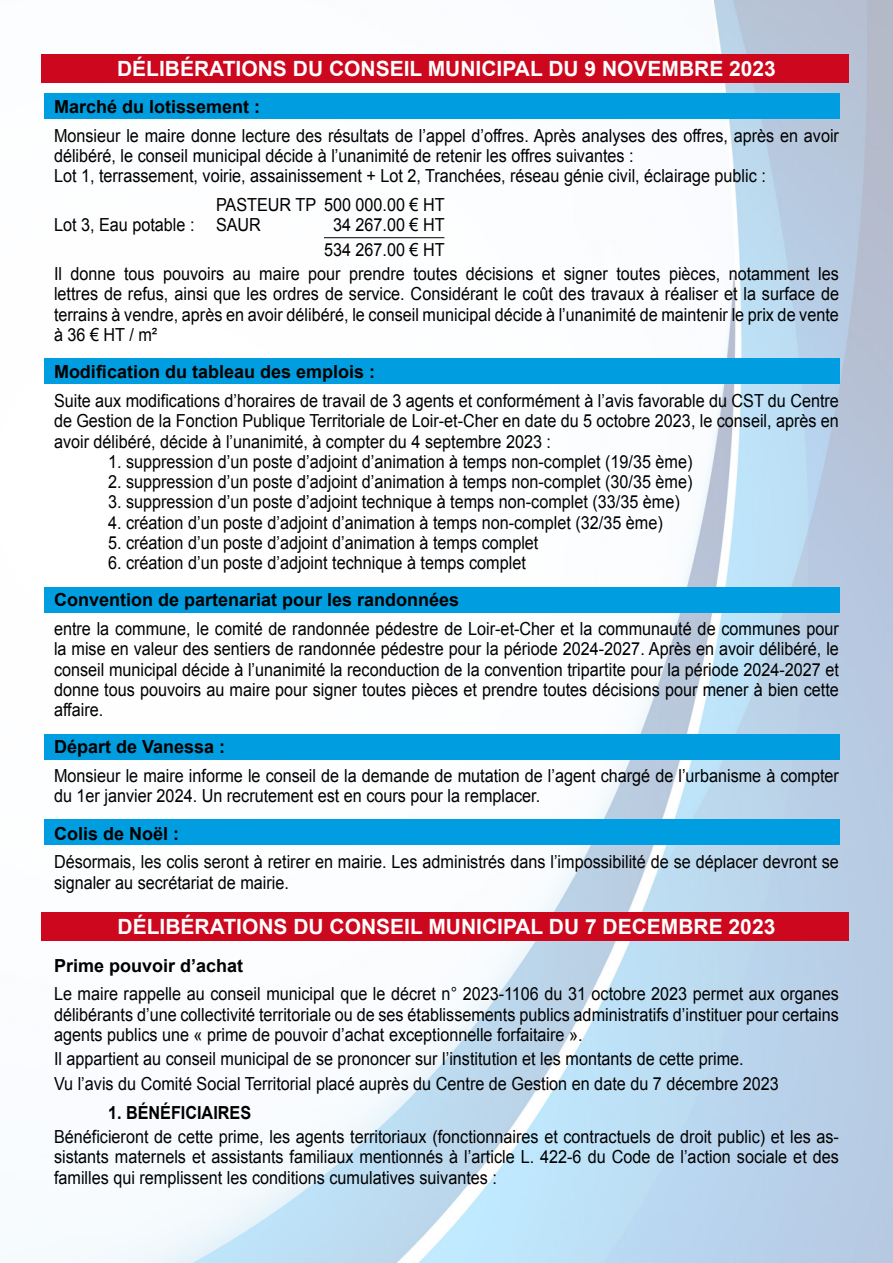
<style>
.page{position:relative;width:893px;height:1263px;background:#fff}
.page>*{position:absolute;margin:0;border:0;box-sizing:border-box;transform-origin:0 0}
.t1{font:700 21px "Arial";color:#fff}
.t2{font:18px/20.2px "Arial";color:#000;scale:.9 1}
.t3{font:700 18px "Arial";color:#000}
.t4{font:700 18px "Arial";color:#000;scale:.9 1}
</style>
<div class="page">
<img style="left:27px;top:0;width:866px;height:1263px">
<div style="left:41px;top:912px;width:808px;height:28px;background:#cc071e"></div>
<div style="left:41px;top:54px;width:808px;height:28px;background:#cc071e"></div>
<div style="left:45px;top:94px;width:795px;height:25px;background:#009ee0"></div>
<div style="left:45px;top:358px;width:795px;height:26px;background:#009ee0"></div>
<div style="left:45px;top:587px;width:795px;height:25px;background:#009ee0"></div>
<div style="left:45px;top:735px;width:795px;height:25px;background:#009ee0"></div>
<div style="left:45px;top:820px;width:795px;height:25px;background:#009ee0"></div>
<hr style="left:324px;top:237px;width:120px;height:1px;background:#000">
<p class="t1" style="left:117px;top:53px;width:660px">DÉLIBÉRATIONS DU CONSEIL MUNICIPAL DU 9 NOVEMBRE 2023</p>
<p class="t3" style="left:54px;top:94px;width:208px">Marché du lotissement :</p>
<p class="t2" style="left:54px;top:125px;width:874px">Monsieur le maire donne lecture des résultats de l’appel d’offres. Après analyses des offres, après en avoir délibéré, le conseil municipal décide à l’unanimité de retenir les offres suivantes :<br>Lot 1, terrassement, voirie, assainissement + Lot 2, Tranchées, réseau génie civil, éclairage public :</p>
<p class="t2" style="left:54px;top:194px;width:436px;text-indent:162px">PASTEUR TP 500 000.00 € HT<br>Lot 3, Eau potable : SAUR</p>
<p class="t2" style="left:333px;top:215px;width:126px">34 267.00 € HT</p>
<p class="t2" style="left:324px;top:239px;width:136px">534 267.00 € HT</p>
<p class="t2" style="left:54px;top:264px;width:874px">Il donne tous pouvoirs au maire pour prendre toutes décisions et signer toutes pièces, notamment les</p>
<p class="t2" style="left:54px;top:284px;width:874px;text-align:justify">lettres de refus, ainsi que les ordres de service. Considérant le coût des travaux à réaliser et la surface de terrains à vendre, après en avoir délibéré, le conseil municipal décide à l’unanimité de maintenir le prix de vente à36€HT/m²</p>
<p class="t3" style="left:54px;top:359px;width:323px">Modification du tableau des emplois :</p>
<p class="t2" style="left:54px;top:390px;width:874px;text-align:justify">Suite aux modifications d’horaires de travail de 3 agents et conformément à l’avis favorable du CST du Centre de Gestion de la Fonction Publique Territoriale de Loir-et-Cher en date du 5 octobre 2023, le conseil, après en avoir délibéré, décide à l’unanimité, à compter du 4 septembre 2023 :</p>
<p class="t2" style="left:108px;top:451px;width:651px">1. suppression d’un poste d’adjoint d’animation à temps non-complet (19/35 ème)</p>
<p class="t2" style="left:108px;top:471px;width:651px">2. suppression d’un poste d’adjoint d’animation à temps non-complet (30/35 ème)</p>
<p class="t2" style="left:108px;top:492px;width:637px">3. suppression d’un poste d’adjoint technique à temps non-complet (33/35 ème)</p>
<p class="t2" style="left:108px;top:512px;width:618px">4. création d’un poste d’adjoint d’animation à temps non-complet (32/35 ème)</p>
<p class="t2" style="left:108px;top:532px;width:480px">5. création d’un poste d’adjoint d’animation à temps complet</p>
<p class="t2" style="left:108px;top:552px;width:466px">6. création d’un poste d’adjoint technique à temps complet</p>
<p class="t3" style="left:54px;top:587px;width:407px">Convention de partenariat pour les randonnées</p>
<p class="t2" style="left:54px;top:618px;width:874px;text-align:justify">entre la commune, le comité de randonnée pédestre de Loir-et-Cher et la communauté de communes pour la mise en valeur des sentiers de randonnée pédestre pour la période 2024-2027. Après en avoir délibéré, le conseil municipal décide à l’unanimité la reconduction de la convention tripartite pour la période 2024-2027 et donne tous pouvoirs au maire pour signer toutes pièces et prendre toutes décisions pour mener à bien cette affaire.</p>
<p class="t3" style="left:54px;top:734px;width:173px">Départ de Vanessa :</p>
<p class="t2" style="left:54px;top:765px;width:874px">Monsieur le maire informe le conseil de la demande de mutation de l’agent chargé de l’urbanisme à compter du 1er janvier 2024. Un recrutement est en cours pour la remplacer.</p>
<p class="t3" style="left:54px;top:820px;width:127px">Colis de Noël :</p>
<p class="t2" style="left:54px;top:852px;width:874px">Désormais, les colis seront à retirer en mairie. Les administrés dans l’impossibilité de se déplacer devront se signaler au secrétariat de mairie.</p>
<p class="t1" style="left:118px;top:912px;width:659px">DÉLIBÉRATIONS DU CONSEIL MUNICIPAL DU 7 DECEMBRE 2023</p>
<p class="t3" style="left:54px;top:952px;width:191px">Prime pouvoir d’achat</p>
<p class="t2" style="left:54px;top:984px;width:874px;text-align:justify">Le maire rappelle au conseil municipal que le décret n° 2023-1106 du 31 octobre 2023 permet aux organes délibérants d’une collectivité territoriale ou de ses établissements publics administratifs d’instituer pour certains agents publics une « prime de pouvoir d’achat exceptionnelle forfaitaire ».</p>
<p class="t2" style="left:54px;top:1047px;width:807px;line-height:24.5px">Il appartient au conseil municipal de se prononcer sur l’institution et les montants de cette prime.<br>Vu l’avis du Comité Social Territorial placé auprès du Centre de Gestion en date du 7 décembre 2023</p>
<p class="t4" style="left:108px;top:1100px;width:161px">1. BÉNÉFICIAIRES</p>
<p class="t2" style="left:54px;top:1126px;width:874px;text-align:justify">Bénéficieront de cette prime, les agents territoriaux (fonctionnaires et contractuels de droit public) et les as&shy;sistants maternels et assistants familiaux mentionnés à l’article L. 422-6 du Code de l’action sociale et des familles qui remplissent les conditions cumulatives suivantes :</p>
</div>
